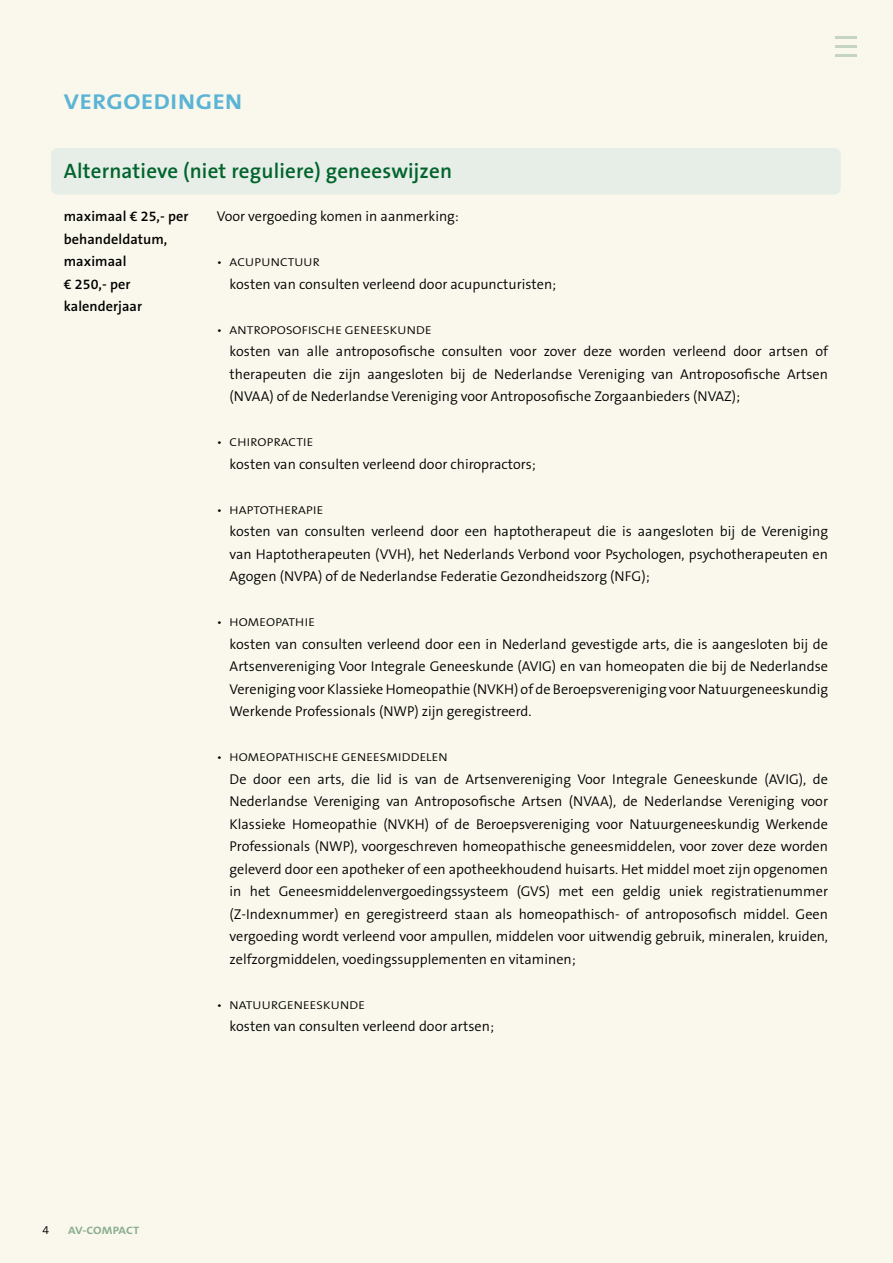
<style>
.page{position:relative;width:893px;height:1263px;background:#faf8ec}
.page>*{position:absolute;margin:0;border:0;box-sizing:border-box;transform-origin:0 0}
.t1{font:700 21.6px "The Sans B W7";letter-spacing:.025em;color:#5cb4d5;scale:1.13 1}
.t2{font:600 21px "The Sans B W6";letter-spacing:.01em;color:#00642c}
.t3{font:300 14.25px/22.5px "The Sans B W4";color:#000;text-align:justify}
.t4{font:600 14.25px/22.5px "The Sans B W6";letter-spacing:.005em;color:#000}
.t5{font:300 12px "The Sans B W4";color:#000}
.t6{font:300 11.4px "The Sans B W4";letter-spacing:.015em;color:#000;scale:1.13 1}
.t7{font:700 10.8px "The Sans B W7";color:#8cae90;scale:1.13 1}
</style>
<div class="page">
<hr style="left:836px;top:36px;width:21px;height:3px;background:#bfd1c0">
<hr style="left:836px;top:45px;width:21px;height:3px;background:#bfd1c0">
<hr style="left:836px;top:54px;width:21px;height:3px;background:#bfd1c0">
<div style="left:51px;top:148px;width:790px;height:46px;background:#e7ede7;border-radius:6px"></div>
<h1 class="t1" style="left:64px;top:88px;width:159px">VERGOEDINGEN</h1>
<h2 class="t2" style="left:64px;top:157px;width:390px">Alternatieve (niet reguliere) geneeswijzen</h2>
<p class="t3" style="left:217px;top:205px;width:244px">Voor vergoeding komen in aanmerking:</p>
<p class="t6" style="left:217px;top:255px;width:93px">• ACUPUNCTUUR</p>
<p class="t3" style="left:230px;top:273px;width:328px">kosten van consulten verleend door acupuncturisten;</p>
<p class="t6" style="left:217px;top:323px;width:192px">• ANTROPOSOFISCHE GENEESKUNDE</p>
<p class="t3" style="left:230px;top:340px;width:600px">kosten van alle antroposofische consulten voor zover deze worden verleend door artsen of therapeuten die zijn aangesloten bij de Nederlandse Vereniging van Antroposofische Artsen (NVAA) of de Nederlandse Vereniging voor Antroposofische Zorgaanbieders (NVAZ);</p>
<p class="t6" style="left:217px;top:435px;width:87px">• CHIROPRACTIE</p>
<p class="t3" style="left:230px;top:453px;width:308px">kosten van consulten verleend door chiropractors;</p>
<p class="t6" style="left:217px;top:503px;width:96px">• HAPTOTHERAPIE</p>
<p class="t3" style="left:230px;top:520px;width:600px">kosten van consulten verleend door een haptotherapeut die is aangesloten bij de Vereniging van Haptotherapeuten (VVH), het Nederlands Verbond voor Psychologen, psychotherapeuten en Agogen (NVPA) of de Nederlandse Federatie Gezondheidszorg (NFG);</p>
<p class="t6" style="left:217px;top:615px;width:88px">• HOMEOPATHIE</p>
<p class="t3" style="left:230px;top:633px;width:600px">kosten van consulten verleend door een in Nederland gevestigde arts, die is aangesloten bij de Artsenvereniging Voor Integrale Geneeskunde (AVIG) en van homeopaten die bij de Nederlandse Vereniging voor Klassieke Homeopathie (NVKH) of de Beroepsvereniging voor Natuurgeneeskundig Werkende Professionals (NWP) zijn geregistreerd.</p>
<p class="t6" style="left:217px;top:750px;width:206px">• HOMEOPATHISCHE GENEESMIDDELEN</p>
<p class="t3" style="left:230px;top:768px;width:600px">De door een arts, die lid is van de Artsenvereniging Voor Integrale Geneeskunde (AVIG), de Nederlandse Vereniging van Antroposofische Artsen (NVAA), de Nederlandse Vereniging voor Klassieke Homeopathie (NVKH) of de Beroepsvereniging voor Natuurgeneeskundig Werkende Professionals (NWP), voorgeschreven homeopathische geneesmiddelen, voor zover deze worden geleverd door een apotheker of een apotheekhoudend huisarts. Het middel moet zijn opgenomen in het Geneesmiddelenvergoedingssysteem (GVS) met een geldig uniek registratienummer (Z-Indexnummer) en geregistreerd staan als homeopathisch- of antroposofisch middel. Geen vergoeding wordt verleend voor ampullen, middelen voor uitwendig gebruik, mineralen, kruiden, zelfzorgmiddelen, voedingssupplementen en vitaminen;</p>
<p class="t6" style="left:217px;top:998px;width:133px">• NATUURGENEESKUNDE</p>
<p class="t3" style="left:230px;top:1015px;width:266px">kosten van consulten verleend door artsen;</p>
<p class="t4" style="left:64px;top:205px;width:126px">maximaal € 25,- per behandeldatum, maximaal<br>€ 250,- per kalenderjaar</p>
<p class="t5" style="left:43px;top:1222px;width:8px">4</p>
<p class="t7" style="left:68px;top:1223px;width:65px">AV-COMPACT</p>
</div>
